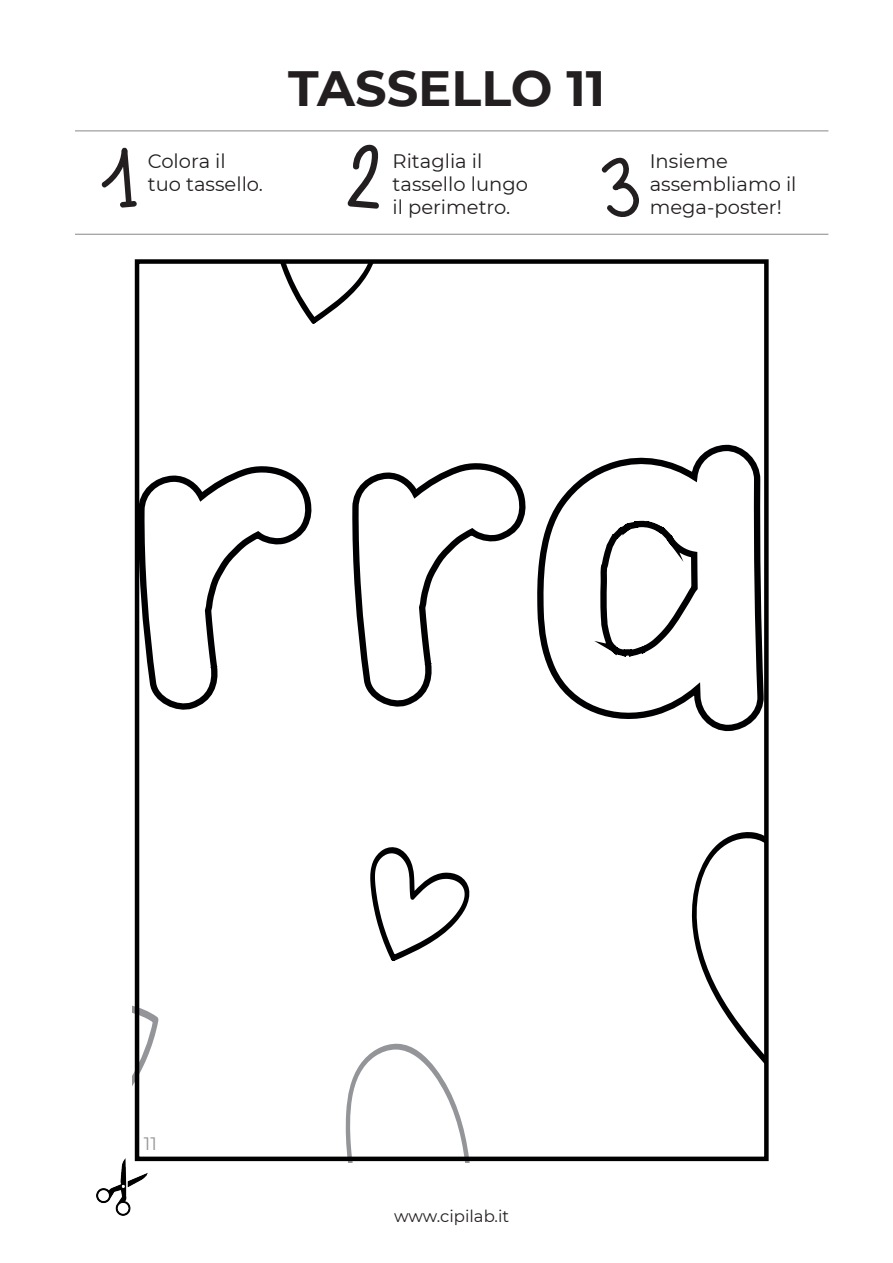
<style>
.page{position:relative;width:893px;height:1263px;background:#fff}
.page>*{position:absolute;margin:0;border:0;box-sizing:border-box;transform-origin:0 0}
.t1{font:700 49.5px "Montserrat";color:#231f20}
.t2{font:19.5px/23.4px "Montserrat";color:#231f20}
.t3{font:18px "Montserrat";color:#939598}
.t4{font:16.5px "Montserrat";color:#231f20}
</style>
<div class="page">
<svg style="left:101px;top:147px;width:36px;height:61px"></svg>
<svg style="left:347px;top:144px;width:32px;height:65px"></svg>
<svg style="left:601px;top:157px;width:38px;height:60px"></svg>
<hr style="left:75px;top:234px;width:753px;height:1px;background:#939598">
<hr style="left:75px;top:130px;width:753px;height:1px;background:#939598">
<img style="left:97px;top:1159px;width:51px;height:56px">
<svg style="left:132px;top:1000px;width:341px;height:162px"></svg>
<svg style="left:537px;top:444px;width:226px;height:288px"></svg>
<svg style="left:134px;top:464px;width:1px;height:313px"></svg>
<svg style="left:141px;top:466px;width:171px;height:244px"></svg>
<svg style="left:355px;top:463px;width:171px;height:244px"></svg>
<svg style="left:281px;top:265px;width:92px;height:59px"></svg>
<svg style="left:691px;top:832px;width:72px;height:230px"></svg>
<svg style="left:370px;top:847px;width:100px;height:114px"></svg>
<div style="left:135px;top:259px;width:634px;height:902px;border:5px solid #000001"></div>
<h1 class="t1" style="left:288px;top:53px;width:318px">TASSELLO 11</h1>
<p class="t2" style="left:148px;top:148px;width:117px">Colora il tuo tassello.</p>
<p class="t2" style="left:393px;top:148px;width:137px">Ritaglia il tassello lungo il perimetro.</p>
<p class="t2" style="left:650px;top:148px;width:148px">Insieme assembliamo il mega-poster!</p>
<p class="t3" style="left:144px;top:1131px;width:14px">11</p>
<p class="t4" style="left:394px;top:1204px;width:117px">www.cipilab.it</p>
</div>
